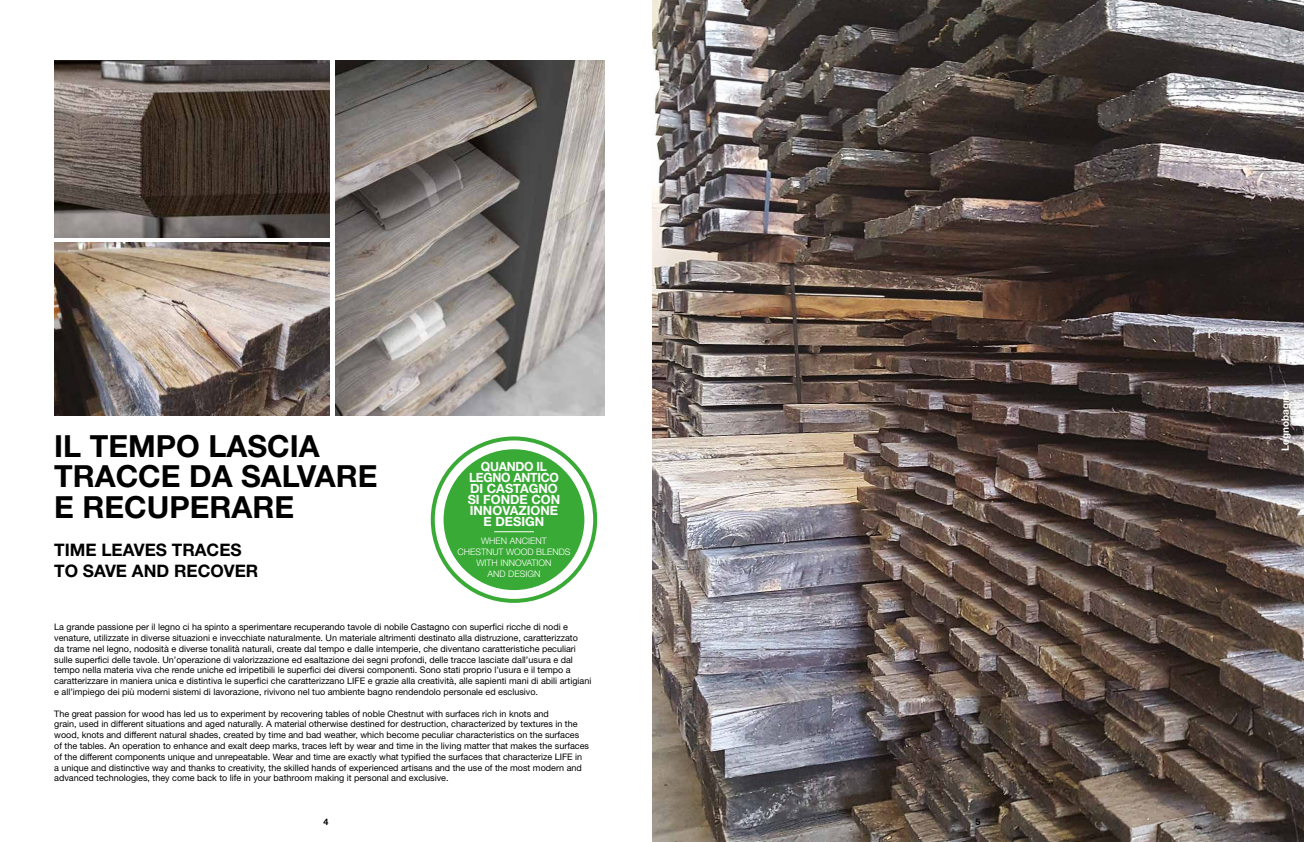
<style>
.page{position:relative;width:1304px;height:842px;background:#fff}
.page>*{position:absolute;margin:0;border:0;box-sizing:border-box;transform-origin:0 0}
.t1{font:700 30.5px/30.5px "Helvetica Neue LT Std";color:#000}
.t2{font:700 17.2px/20.7px "Helvetica Neue LT Std";color:#000}
.t3{font:700 12.8px/11.1px "Helvetica Neue LT Std";color:#fff;text-align:center;scale:.95 1}
.t4{font:700 10px "Helvetica Neue";color:#fff}
.t5{font:9px/10.8px "Helvetica Neue LT Std";color:#000}
.t6{font:300 9px/11px "Helvetica Neue LT Std";color:#fff;text-align:center}
.t7{font:700 9px "Helvetica Neue";color:#000}
</style>
<div class="page">
<img style="left:652px;top:0;width:652px;height:842px">
<img style="left:54px;top:60px;width:275px;height:178px">
<img style="left:54px;top:243px;width:275px;height:172px">
<img style="left:335px;top:60px;width:270px;height:355px">
<div style="left:431px;top:436px;width:166px;height:167px;border:4px solid #3aaa37;border-radius:50%"></div>
<div style="left:444px;top:449px;width:140px;height:141px;background:#3aaa37;border-radius:50%"></div>
<hr style="left:494px;top:531px;width:40px;height:1px;background:#fff">
<h1 class="t1" style="left:54px;top:430px;width:325px">IL TEMPO LASCIA<br>TRACCE DA SALVARE<br>E RECUPERARE</h1>
<h2 class="t2" style="left:54px;top:539px;width:206px">TIME LEAVES TRACES<br>TO SAVE AND RECOVER</h2>
<h3 class="t3" style="left:468px;top:460px;width:99px">QUANDO IL<br>LEGNO ANTICO<br>DI CASTAGNO<br>SI FONDE CON<br>INNOVAZIONE<br>E DESIGN</h3>
<p class="t6" style="left:457px;top:535px;width:115px">WHEN ANCIENT<br>CHESTNUT WOOD BLENDS<br>WITH INNOVATION<br>AND DESIGN</p>
<p class="t5" style="left:54px;top:621px;width:539px">La grande passione per il legno ci ha spinto a sperimentare recuperando tavole di nobile Castagno con superfici ricche di nodi e venature, utilizzate in diverse situazioni e invecchiate naturalmente. Un materiale altrimenti destinato alla distruzione, caratterizzato<br>da trame nel legno, nodosità e diverse tonalità naturali, create dal tempo e dalle intemperie, che diventano caratteristiche peculiari sulle superfici delle tavole. Un’operazione di valorizzazione ed esaltazione dei segni profondi, delle tracce lasciate dall’usura e dal tempo nella materia viva che rende uniche ed irripetibili le superfici dei diversi componenti. Sono stati proprio l’usura e il tempo a caratterizzare in maniera unica e distintiva le superfici che caratterizzano LIFE e grazie alla creatività, alle sapienti mani di abili artigiani e all’impiego dei più moderni sistemi di lavorazione, rivivono nel tuo ambiente bagno rendendolo personale ed esclusivo.</p>
<p class="t5" style="left:54px;top:708px;width:536px">The great passion for wood has led us to experiment by recovering tables of noble Chestnut with surfaces rich in knots and<br>grain, used in different situations and aged naturally. A material otherwise destined for destruction, characterized by textures in the wood, knots and different natural shades, created by time and bad weather, which become peculiar characteristics on the surfaces of the tables. An operation to enhance and exalt deep marks, traces left by wear and time in the living matter that makes the surfaces of the different components unique and unrepeatable. Wear and time are exactly what typified the surfaces that characterize LIFE in a unique and distinctive way and thanks to creativity, the skilled hands of experienced artisans and the use of the most modern and advanced technologies, they come back to life in your bathroom making it personal and exclusive.</p>
<p class="t7" style="left:323px;top:815px;width:7px">4</p>
<p class="t7" style="left:975px;top:815px;width:7px">5</p>
<p class="t4" style="left:1277px;top:451px;width:61px;rotate:-90deg">Legnobagno</p>
</div>
